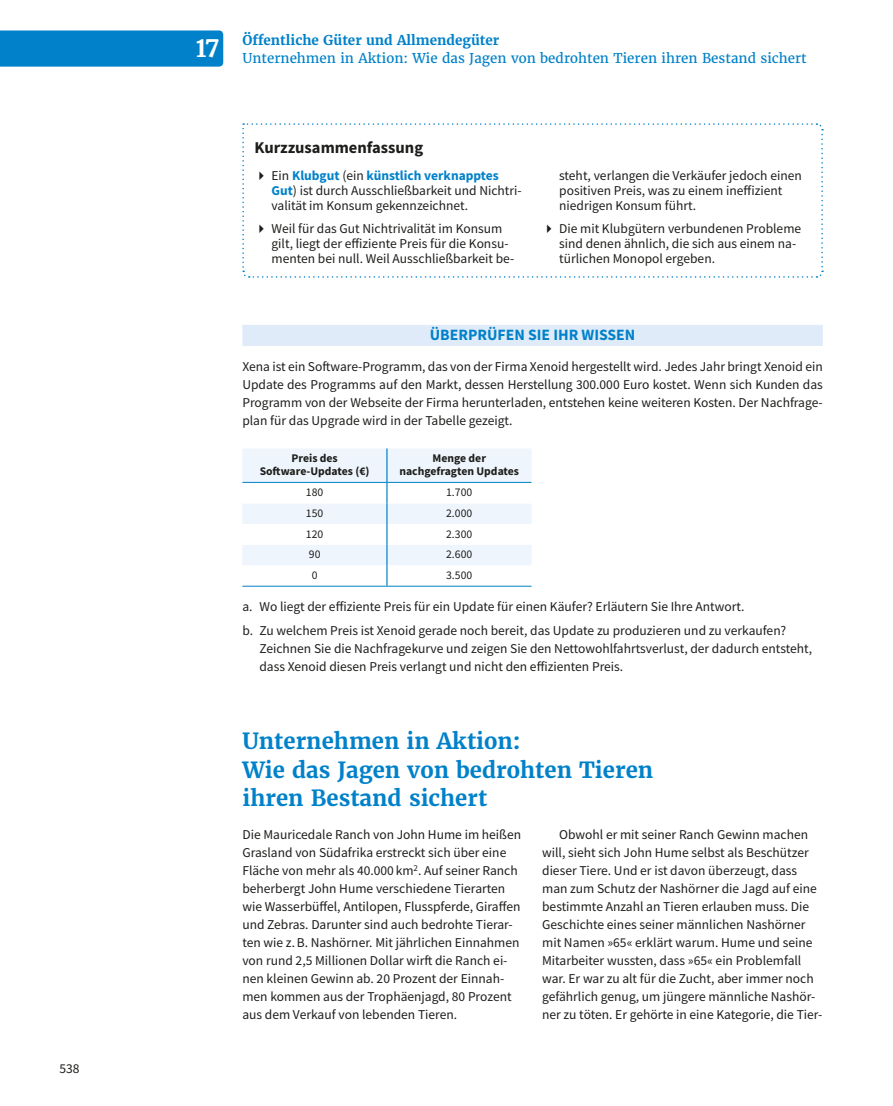
<style>
.page{position:relative;width:893px;height:1106px;background:#fff}
.page>*{position:absolute;margin:0;border:0;box-sizing:border-box;transform-origin:0 0}
.t1{font:700 24px "Haufe Merriweather";color:#fff}
.t2{font:700 22.2px/28.5px "Haufe Merriweather";color:#0081c9}
.t3{font:700 16.5px "Source Sans Pro";color:#1d1d1b}
.t4{font:700 15.75px "Source Sans Pro";color:#0081c9}
.t5{font:13.5px/18px "Source Sans Pro";color:#1d1d1b}
.t6{font:13.5px "Haufe Merriweather";color:#0081c9}
.t7{font:700 13.5px "Haufe Merriweather";color:#0081c9}
.t8{font:700 11.7px/13.2px "Source Sans Pro";color:#1d1d1b;text-align:center}
.t9{font:11.7px "Source Sans Pro";color:#1d1d1b}
.s1{font-weight:700;color:#0081c9}
</style>
<div class="page">
<div style="left:0;top:30px;width:223px;height:37px;background:#0081c9"></div>
<div style="left:242px;top:325px;width:581px;height:21px;background:#dfebf9"></div>
<svg style="left:242px;top:449px;width:289px;height:137px"></svg>
<hr style="left:386px;top:448px;width:2px;height:34px;background:#0081c9">
<hr style="left:386px;top:483px;width:2px;height:20px;background:#0081c9">
<hr style="left:386px;top:503px;width:2px;height:21px;background:#0081c9">
<hr style="left:386px;top:524px;width:2px;height:21px;background:#0081c9">
<hr style="left:386px;top:545px;width:2px;height:20px;background:#0081c9">
<hr style="left:386px;top:565px;width:2px;height:21px;background:#0081c9">
<hr style="left:242px;top:482px;width:145px;height:1px;background:#0081c9">
<hr style="left:387px;top:482px;width:144px;height:1px;background:#0081c9">
<hr style="left:242px;top:586px;width:145px;height:1px;background:#0081c9">
<hr style="left:387px;top:586px;width:144px;height:1px;background:#0081c9">
<svg style="left:242px;top:123px;width:582px;height:155px"></svg>
<p class="t5" style="left:60px;top:1059px;width:22px">538</p>
<h1 class="t1" style="left:196px;top:33px;width:26px">17</h1>
<p class="t7" style="left:242px;top:32px;width:258px">Öffentliche Güter und Allmendegüter</p>
<p class="t6" style="left:242px;top:50px;width:566px">Unternehmen in Aktion: Wie das Jagen von bedrohten Tieren ihren Bestand sichert</p>
<p class="t3" style="left:254px;top:136px;width:170px">Kurzzusammenfassung</p>
<p class="t5" style="left:272px;top:168px;width:252px;line-height:15px">Ein <span class="s1">Klubgut</span> (ein <span class="s1">künstlich verknapptes<br>Gut</span>) ist durch Ausschließbarkeit und Nichtri&shy;valität im Konsum gekennzeichnet.</p>
<p class="t5" style="left:272px;top:221px;width:244px;line-height:15px">Weil für das Gut Nichtrivalität im Konsum gilt, liegt der effiziente Preis für die Konsu&shy;menten bei null. Weil Ausschließbarkeit be-</p>
<p class="t5" style="left:559px;top:168px;width:244px;line-height:15px">steht, verlangen die Verkäufer jedoch einen positiven Preis, was zu einem ineffizient niedrigen Konsum führt.</p>
<p class="t5" style="left:559px;top:221px;width:244px;line-height:15px">Die mit Klubgütern verbundenen Probleme sind denen ähnlich, die sich aus einem na&shy;türlichen Monopol ergeben.</p>
<p class="t4" style="left:430px;top:324px;width:207px">ÜBERPRÜFEN SIE IHR WISSEN</p>
<p class="t5" style="left:242px;top:357px;width:582px;text-align:justify">Xena ist ein Software-Programm, das von der Firma Xenoid hergestellt wird. Jedes Jahr bringt Xenoid ein Update des Programms auf den Markt, dessen Herstellung 300.000 Euro kostet. Wenn sich Kunden das Programm von der Webseite der Firma herunterladen, entstehen keine weiteren Kosten. Der Nachfrage&shy;plan für das Upgrade wird in der Tabelle gezeigt.</p>
<p class="t8" style="left:260px;top:451px;width:111px">Preis des<br>Software-Updates (€)</p>
<p class="t8" style="left:399px;top:451px;width:121px">Menge der nachgefragten Updates</p>
<p class="t9" style="left:306px;top:485px;width:19px">180</p>
<p class="t9" style="left:446px;top:485px;width:28px">1.700</p>
<p class="t9" style="left:306px;top:505px;width:19px">150</p>
<p class="t9" style="left:446px;top:505px;width:28px">2.000</p>
<p class="t9" style="left:306px;top:526px;width:19px">120</p>
<p class="t9" style="left:446px;top:526px;width:28px">2.300</p>
<p class="t9" style="left:309px;top:547px;width:13px">90</p>
<p class="t9" style="left:446px;top:547px;width:28px">2.600</p>
<p class="t9" style="left:312px;top:567px;width:7px">0</p>
<p class="t9" style="left:446px;top:567px;width:28px">3.500</p>
<p class="t5" style="left:242px;top:594px;width:545px;line-height:24.5px">a. Wo liegt der effiziente Preis für ein Update für einen Käufer? Erläutern Sie Ihre Antwort.<br>b. Zu welchem Preis ist Xenoid gerade noch bereit, das Update zu produzieren und zu verkaufen?</p>
<p class="t5" style="left:259px;top:640px;width:554px">Zeichnen Sie die Nachfragekurve und zeigen Sie den Nettowohlfahrtsverlust, der dadurch entsteht, dass Xenoid diesen Preis verlangt und nicht den effizienten Preis.</p>
<h2 class="t2" style="left:242px;top:727px;width:412px">Unternehmen in Aktion:<br>Wie das Jagen von bedrohten Tieren ihren Bestand sichert</h2>
<p class="t5" style="left:242px;top:825px;width:280px">Die Mauricedale Ranch von John Hume im heißen Grasland von Südafrika erstreckt sich über eine Fläche von mehr als 40.000 km<sup>2</sup>. Auf seiner Ranch beherbergt John Hume verschiedene Tierarten wie Wasserbüffel, Antilopen, Flusspferde, Giraffen und Zebras. Darunter sind auch bedrohte Tierar&shy;ten wie z.B. Nashörner. Mit jährlichen Einnahmen von rund 2,5 Millionen Dollar wirft die Ranch ei&shy;nen kleinen Gewinn ab. 20 Prozent der Einnah&shy;men kommen aus der Trophäenjagd, 80 Prozent aus dem Verkauf von lebenden Tieren.</p>
<p class="t5" style="left:542px;top:825px;width:282px;text-indent:17px">Obwohl er mit seiner Ranch Gewinn machen will, sieht sich John Hume selbst als Beschützer dieser Tiere. Und er ist davon überzeugt, dass man zum Schutz der Nashörner die Jagd auf eine bestimmte Anzahl an Tieren erlauben muss. Die Geschichte eines seiner männlichen Nashörner mit Namen »65« erklärt warum. Hume und seine Mitarbeiter wussten, dass »65« ein Problemfall war. Er war zu alt für die Zucht, aber immer noch gefährlich genug, um jüngere männliche Nashör&shy;ner zu töten. Er gehörte in eine Kategorie, die Tier-</p>
</div>
